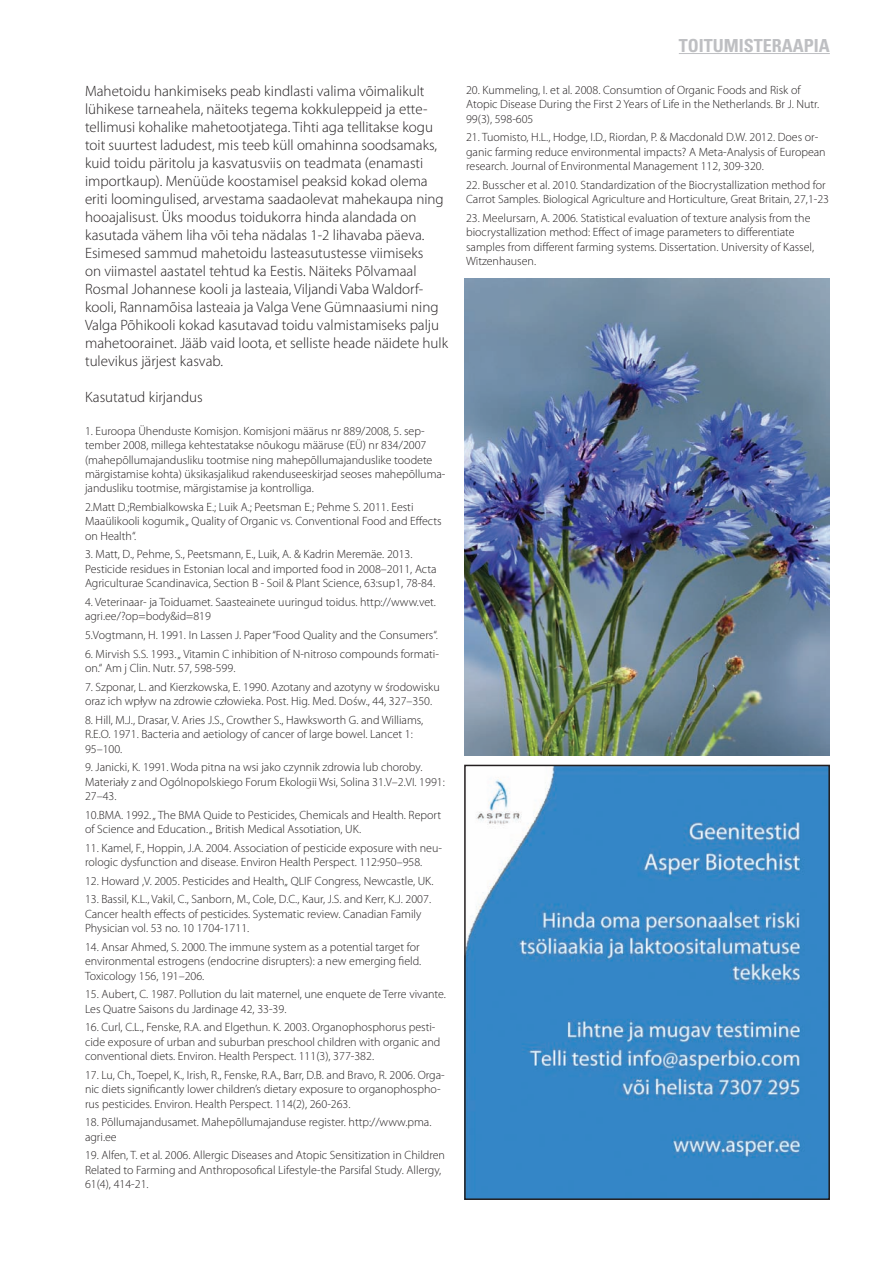
<style>
.page{position:relative;width:893px;height:1263px;background:#fff}
.page>*{position:absolute;margin:0;border:0;box-sizing:border-box;transform-origin:0 0}
.t1{font:700 condensed 18px "Univers";color:#bebfc2}
.t2{font:300 15px/18px "Myriad Pro";color:#231f20}
.t3{font:300 12px/14.4px "Myriad Pro";color:#231f20}
</style>
<div class="page">
<hr style="left:679px;top:53px;width:151px;height:1px;background:#bebfc2">
<img style="left:465px;top:279px;width:364px;height:476px">
<img style="left:467px;top:768px;width:360px;height:429px">
<div style="left:464px;top:765px;width:366px;height:435px;border:2px solid #231f20"></div>
<p class="t2" style="left:85px;top:83px;width:365px">Mahetoidu hankimiseks peab kindlasti valima võimalikult lühikese tarneahela, näiteks tegema kokkuleppeid ja ette&shy;tellimusi kohalike mahetootjatega. Tihti aga tellitakse kogu toit suurtest ladudest, mis teeb küll omahinna soodsamaks, kuid toidu päritolu ja kasvatusviis on teadmata (enamasti importkaup). Menüüde koostamisel peaksid kokad olema eriti loomingulised, arvestama saadaolevat mahekaupa ning hooajalisust. Üks moodus toidukorra hinda alandada on kasutada vähem liha või teha nädalas 1-2 lihavaba päeva.<br>Esimesed sammud mahetoidu lasteasutustesse viimiseks<br>on viimastel aastatel tehtud ka Eestis. Näiteks Põlvamaal Rosmal Johannese kooli ja lasteaia, Viljandi Vaba Waldorf&shy;kooli, Rannamõisa lasteaia ja Valga Vene Gümnaasiumi ning Valga Põhikooli kokad kasutavad toidu valmistamiseks palju mahetoorainet. Jääb vaid loota, et selliste heade näidete hulk tulevikus järjest kasvab.</p>
<p class="t2" style="left:85px;top:389px;width:119px">Kasutatud kirjandus</p>
<p class="t3" style="left:85px;top:424px;width:362px">1. Euroopa Ühenduste Komisjon. Komisjoni määrus nr 889/2008, 5. sep&shy;tember 2008, millega kehtestatakse nõukogu määruse (EÜ) nr 834/2007 (mahepõllumajandusliku tootmise ning mahepõllumajanduslike toodete märgistamise kohta) üksikasjalikud rakenduseeskirjad seoses mahepõlluma&shy;jandusliku tootmise, märgistamise ja kontrolliga.</p>
<p class="t3" style="left:85px;top:500px;width:358px">2.Matt D.;Rembialkowska E.; Luik A.; Peetsman E.; Pehme S. 2011. Eesti<br>Maaülikooli kogumik „ Quality of Organic vs. Conventional Food and Effects on Health“.</p>
<p class="t3" style="left:85px;top:547px;width:353px">3. Matt, D., Pehme, S., Peetsmann, E., Luik, A. &amp; Kadrin Meremäe. 2013.<br>Pesticide residues in Estonian local and imported food in 2008–2011, Acta<br>Agriculturae Scandinavica, Section B - Soil &amp; Plant Science, 63:sup1, 78-84.</p>
<p class="t3" style="left:85px;top:595px;width:352px">4. Veterinaar- ja Toiduamet. Saasteainete uuringud toidus. http://www.vet. agri.ee/?op=body&amp;id=819</p>
<p class="t3" style="left:85px;top:628px;width:354px">5.Vogtmann, H. 1991. In Lassen J. Paper “Food Quality and the Consumers“.</p>
<p class="t3" style="left:85px;top:647px;width:355px">6. Mirvish S.S. 1993. „ Vitamin C inhibition of N-nitroso compounds formati&shy;on.“ Am j Clin. Nutr. 57, 598-599.</p>
<p class="t3" style="left:85px;top:680px;width:356px">7. Szponar, L. and Kierzkowska, E. 1990. Azotany and azotyny w środowisku oraz ich wpływ na zdrowie człowieka. Post. Hig. Med. Dośw., 44, 327–350.</p>
<p class="t3" style="left:85px;top:713px;width:340px">8. Hill, M.J., Drasar, V. Aries J.S., Crowther S., Hawksworth G. and Williams,<br>R.E.O. 1971. Bacteria and aetiology of cancer of large bowel. Lancet 1:<br>95–100.</p>
<p class="t3" style="left:85px;top:760px;width:361px">9. Janicki, K. 1991. Woda pitna na wsi jako czynnik zdrowia lub choroby.<br>Materiały z and Ogólnopolskiego Forum Ekologii Wsi, Solina 31.V–2.VI. 1991:<br>27–43.</p>
<p class="t3" style="left:85px;top:808px;width:358px">10.BMA. 1992. „ The BMA Quide to Pesticides, Chemicals and Health. Report of Science and Education. „ British Medical Assotiation, UK.</p>
<p class="t3" style="left:85px;top:841px;width:358px">11. Kamel, F., Hoppin, J.A. 2004. Association of pesticide exposure with neu&shy;rologic dysfunction and disease. Environ Health Perspect. 112:950–958.</p>
<p class="t3" style="left:85px;top:874px;width:350px">12. Howard ,V. 2005. Pesticides and Health„ QLIF Congress, Newcastle, UK.</p>
<p class="t3" style="left:85px;top:892px;width:348px">13. Bassil, K.L., Vakil, C., Sanborn, M., Cole, D.C., Kaur, J.S. and Kerr, K.J. 2007.<br>Cancer health effects of pesticides. Systematic review. Canadian Family<br>Physician vol. 53 no. 10 1704-1711.</p>
<p class="t3" style="left:85px;top:940px;width:338px">14. Ansar Ahmed, S. 2000. The immune system as a potential target for environmental estrogens (endocrine disrupters): a new emerging field.<br>Toxicology 156, 191–206.</p>
<p class="t3" style="left:85px;top:987px;width:362px">15. Aubert, C. 1987. Pollution du lait maternel, une enquete de Terre vivante.<br>Les Quatre Saisons du Jardinage 42, 33-39.</p>
<p class="t3" style="left:85px;top:1020px;width:357px">16. Curl, C.L., Fenske, R.A. and Elgethun. K. 2003. Organophosphorus pesti&shy;cide exposure of urban and suburban preschool children with organic and conventional diets. Environ. Health Perspect. 111(3), 377-382.</p>
<p class="t3" style="left:85px;top:1068px;width:361px">17. Lu, Ch., Toepel, K., Irish, R., Fenske, R.A., Barr, D.B. and Bravo, R. 2006. Orga&shy;nic diets significantly lower children’s dietary exposure to organophospho&shy;rus pesticides. Environ. Health Perspect. 114(2), 260-263.</p>
<p class="t3" style="left:85px;top:1115px;width:348px">18. Põllumajandusamet. Mahepõllumajanduse register. http://www.pma. agri.ee</p>
<p class="t3" style="left:85px;top:1148px;width:361px">19. Alfen, T. et al. 2006. Allergic Diseases and Atopic Sensitization in Children<br>Related to Farming and Anthroposofical Lifestyle-the Parsifal Study. Allergy,<br>61(4), 414-21.</p>
<h1 class="t1" style="left:679px;top:34px;width:153px">TOITUMISTERAAPIA</h1>
<p class="t3" style="left:466px;top:83px;width:355px">20. Kummeling, I. et al. 2008. Consumtion of Organic Foods and Risk of<br>Atopic Disease During the First 2 Years of Life in the Netherlands. Br J. Nutr.<br>99(3), 598-605</p>
<p class="t3" style="left:466px;top:130px;width:361px">21. Tuomisto, H.L., Hodge, I.D., Riordan, P. &amp; Macdonald D.W. 2012. Does or&shy;ganic farming reduce environmental impacts? A Meta-Analysis of European research. Journal of Environmental Management 112, 309-320.</p>
<p class="t3" style="left:466px;top:178px;width:364px">22. Busscher et al. 2010. Standardization of the Biocrystallization method for<br>Carrot Samples. Biological Agriculture and Horticulture, Great Britain, 27,1-23</p>
<p class="t3" style="left:466px;top:211px;width:349px">23. Meelursarn, A. 2006. Statistical evaluation of texture analysis from the biocrystallization method: Effect of image parameters to differentiate samples from different farming systems. Dissertation. University of Kassel, Witzenhausen.</p>
</div>
